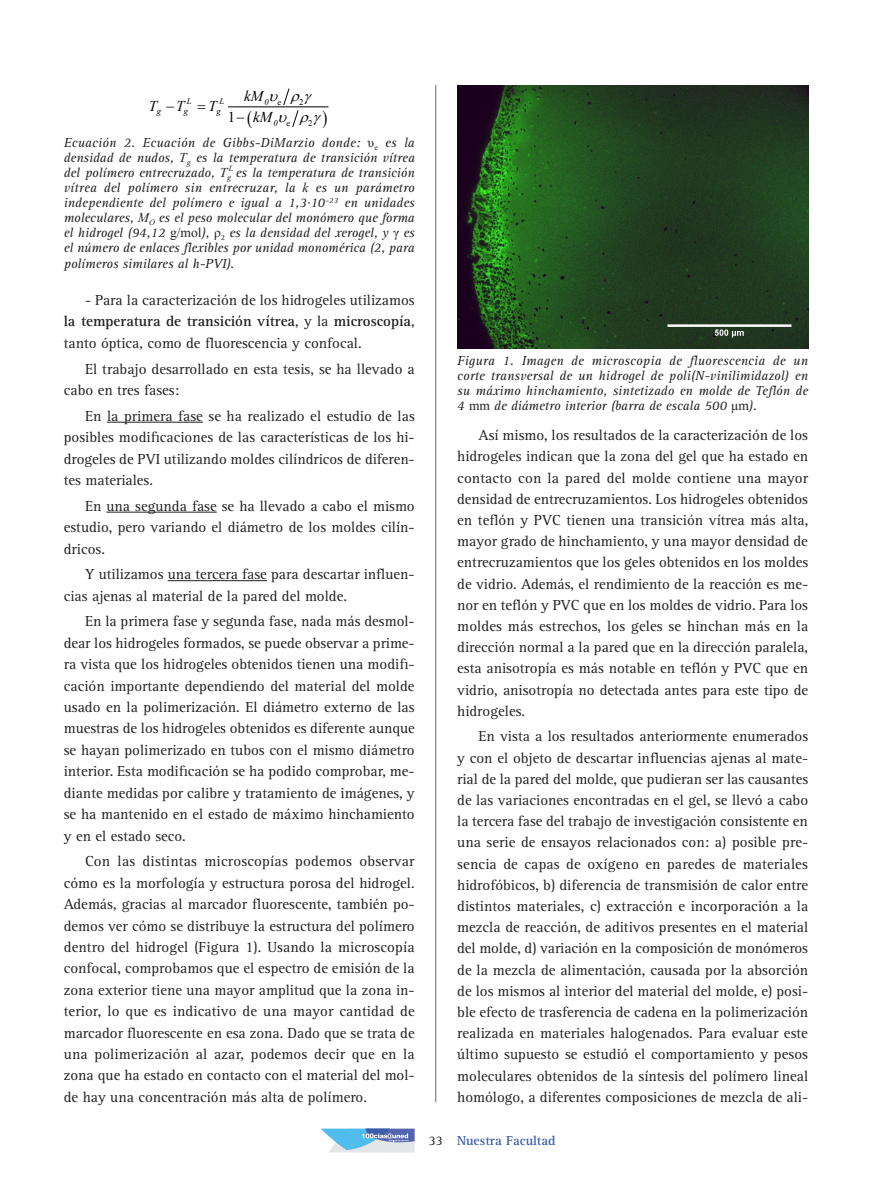
<style>
.page{position:relative;width:872px;height:1187px;background:#fff}
.page>*{position:absolute;margin:0;border:0;box-sizing:border-box;transform-origin:0 0}
.GENERAL-PARRAFO-1{font:15px/21.5px "Rotis Serif Std";color:#231f20;text-align:justify}
.t1{font:italic 15px "Times New Roman";color:#000}
.t2{font:15px "Times New Roman";color:#000}
.GENERAL-NIVEL-3{font:italic 13.5px/15px "Rotis Serif Std";color:#231f20;text-align:justify}
.t3{font:700 13.5px "Rotis Serif Std";color:#3c5caa}
.t4{font:13.5px "Rotis Serif Std";color:#231f20}
.t5{font:italic 8.7px "Times New Roman";color:#000}
.t6{font:8.7px "Times New Roman";color:#000}
.GENERAL-NIVEL-3-2{font:italic 8.1px "Times New Roman";color:#231f20}
.s1{font-family:"Times New Roman";font-style:normal}
.s2{font-family:"Times New Roman"}
.s3{font-weight:700}
</style>
<div class="page">
<hr style="left:107px;top:422px;width:96px;height:1px;background:#231f20">
<hr style="left:106px;top:511px;width:111px;height:1px;background:#231f20">
<hr style="left:168px;top:580px;width:99px;height:1px;background:#231f20">
<img style="left:457px;top:85px;width:351px;height:263px">
<hr style="left:228px;top:106px;width:100px;height:1px;background:#000">
<hr style="left:435px;top:85px;width:1px;height:1016px;background:#5564ae">
<svg style="left:269px;top:89px;width:58px;height:38px"></svg>
<svg style="left:320px;top:1128px;width:94px;height:24px;background:#9bc2e0"></svg>
<p class="t1" style="left:244px;top:85px;width:21px">kM</p>
<p class="t1" style="left:166px;top:95px;width:20px">−T</p>
<p class="t5" style="left:187px;top:95px;width:6px">L</p>
<p class="t5" style="left:219px;top:95px;width:6px">L</p>
<p class="t5" style="left:264px;top:96px;width:6px">0</p>
<p class="t6" style="left:277px;top:96px;width:5px">e</p>
<p class="t6" style="left:299px;top:96px;width:6px">2</p>
<p class="t6" style="left:286px;top:117px;width:5px">e</p>
<p class="t6" style="left:308px;top:117px;width:6px">2</p>
<p class="t1" style="left:149px;top:95px;width:10px">T</p>
<p class="t1" style="left:208px;top:95px;width:10px">T</p>
<p class="t5" style="left:157px;top:106px;width:6px">g</p>
<p class="t5" style="left:184px;top:106px;width:6px">g</p>
<p class="t5" style="left:216px;top:106px;width:6px">g</p>
<p class="t1" style="left:253px;top:107px;width:21px">kM</p>
<p class="t2" style="left:228px;top:107px;width:19px">1−</p>
<p class="t5" style="left:273px;top:117px;width:6px">0</p>
<p class="GENERAL-NIVEL-3" style="left:64px;top:136px;width:352px">Ecuación 2. Ecuación de Gibbs-DiMarzio donde: <span class="s1">υ</span><sub>e</sub> es la densidad de nudos, <span class="s2">T</span><sub>g</sub> es la temperatura de transición vítrea del polímero entrecruzado, <span class="s2">T</span><sub>g</sub> es la temperatura de transición</p>
<p class="GENERAL-NIVEL-3-2" style="left:229px;top:163px;width:6px">L</p>
<p class="GENERAL-NIVEL-3" style="left:64px;top:181px;width:352px">vítrea del polímero sin entrecruzar, la <span class="s2">k</span> es un parámetro independiente del polímero e igual a 1,3·10<sup>–23</sup> en unidades moleculares, <span class="s2">M</span><sub>O</sub> es el peso molecular del monómero que forma el hidrogel (94,12 <span class="s1">g/mol</span>), <span class="s1">ρ</span><sub>2</sub> es la densidad del xerogel, y <span class="s1">γ</span> es el número de enlaces flexibles por unidad monomérica (2, para polímeros similares al h-PVI).</p>
<p class="GENERAL-PARRAFO-1" style="left:64px;top:290px;width:352px;text-indent:21px">- Para la caracterización de los hidrogeles utilizamos <span class="s3">la temperatura de transición vítrea</span>, y la <span class="s3">microscopía</span>, tanto óptica, como de fluorescencia y confocal.</p>
<p class="GENERAL-PARRAFO-1" style="left:64px;top:358px;width:352px;text-indent:21px">El trabajo desarrollado en esta tesis, se ha llevado a cabo en tres fases:</p>
<p class="GENERAL-PARRAFO-1" style="left:64px;top:405px;width:352px;text-indent:21px">En la primera fase se ha realizado el estudio de las posibles modificaciones de las características de los hi&shy;drogeles de PVI utilizando moldes cilíndricos de diferen&shy;tes materiales.</p>
<p class="GENERAL-PARRAFO-1" style="left:64px;top:495px;width:352px;text-indent:21px">En una segunda fase se ha llevado a cabo el mismo estudio, pero variando el diámetro de los moldes cilín&shy;dricos.</p>
<p class="GENERAL-PARRAFO-1" style="left:64px;top:564px;width:352px;text-indent:21px">Y utilizamos una tercera fase para descartar influen&shy;cias ajenas al material de la pared del molde.</p>
<p class="GENERAL-PARRAFO-1" style="left:64px;top:611px;width:352px;text-indent:21px">En la primera fase y segunda fase, nada más desmol&shy;dear los hidrogeles formados, se puede observar a prime&shy;ra vista que los hidrogeles obtenidos tienen una modifi&shy;cación importante dependiendo del material del molde usado en la polimerización. El diámetro externo de las muestras de los hidrogeles obtenidos es diferente aunque se hayan polimerizado en tubos con el mismo diámetro interior. Esta modificación se ha podido comprobar, me&shy;diante medidas por calibre y tratamiento de imágenes, y se ha mantenido en el estado de máximo hinchamiento y en el estado seco.</p>
<p class="GENERAL-PARRAFO-1" style="left:64px;top:850px;width:352px;text-indent:21px">Con las distintas microscopías podemos observar cómo es la morfología y estructura porosa del hidrogel.<br>Además, gracias al marcador fluorescente, también po&shy;demos ver cómo se distribuye la estructura del polímero dentro del hidrogel (Figura 1). Usando la microscopía confocal, comprobamos que el espectro de emisión de la zona exterior tiene una mayor amplitud que la zona in&shy;terior, lo que es indicativo de una mayor cantidad de marcador fluorescente en esa zona. Dado que se trata de una polimerización al azar, podemos decir que en la zona que ha estado en contacto con el material del mol&shy;de hay una concentración más alta de polímero.</p>
<p class="GENERAL-NIVEL-3" style="left:457px;top:353px;width:352px">Figura 1. Imagen de microscopia de fluorescencia de un corte transversal de un hidrogel de poli(N-vinilimidazol) en su máximo hinchamiento, sintetizado en molde de Teflón de 4 <span class="s1">mm</span> de diámetro interior (barra de escala 500 <span class="s1">μm</span>).</p>
<p class="GENERAL-PARRAFO-1" style="left:457px;top:425px;width:352px;text-indent:21px">Así mismo, los resultados de la caracterización de los hidrogeles indican que la zona del gel que ha estado en contacto con la pared del molde contiene una mayor densidad de entrecruzamientos. Los hidrogeles obtenidos en teflón y PVC tienen una transición vítrea más alta, mayor grado de hinchamiento, y una mayor densidad de entrecruzamientos que los geles obtenidos en los moldes de vidrio. Además, el rendimiento de la reacción es me&shy;nor en teflón y PVC que en los moldes de vidrio. Para los moldes más estrechos, los geles se hinchan más en la dirección normal a la pared que en la dirección paralela, esta anisotropía es más notable en teflón y PVC que en vidrio, anisotropía no detectada antes para este tipo de hidrogeles.</p>
<p class="GENERAL-PARRAFO-1" style="left:457px;top:726px;width:352px;text-indent:21px">En vista a los resultados anteriormente enumerados y con el objeto de descartar influencias ajenas al mate&shy;rial de la pared del molde, que pudieran ser las causantes de las variaciones encontradas en el gel, se llevó a cabo la tercera fase del trabajo de investigación consistente en una serie de ensayos relacionados con: a) posible pre&shy;sencia de capas de oxígeno en paredes de materiales hidrofóbicos, b) diferencia de transmisión de calor entre distintos materiales, c) extracción e incorporación a la mezcla de reacción, de aditivos presentes en el material del molde, d) variación en la composición de monómeros de la mezcla de alimentación, causada por la absorción de los mismos al interior del material del molde, e) posi&shy;ble efecto de trasferencia de cadena en la polimerización realizada en materiales halogenados. Para evaluar este último supuesto se estudió el comportamiento y pesos moleculares obtenidos de la síntesis del polímero lineal homólogo, a diferentes composiciones de mezcla de ali-</p>
<p class="t4" style="left:429px;top:1133px;width:16px">33</p>
<p class="t3" style="left:457px;top:1132px;width:100px">Nuestra Facultad</p>
</div>
